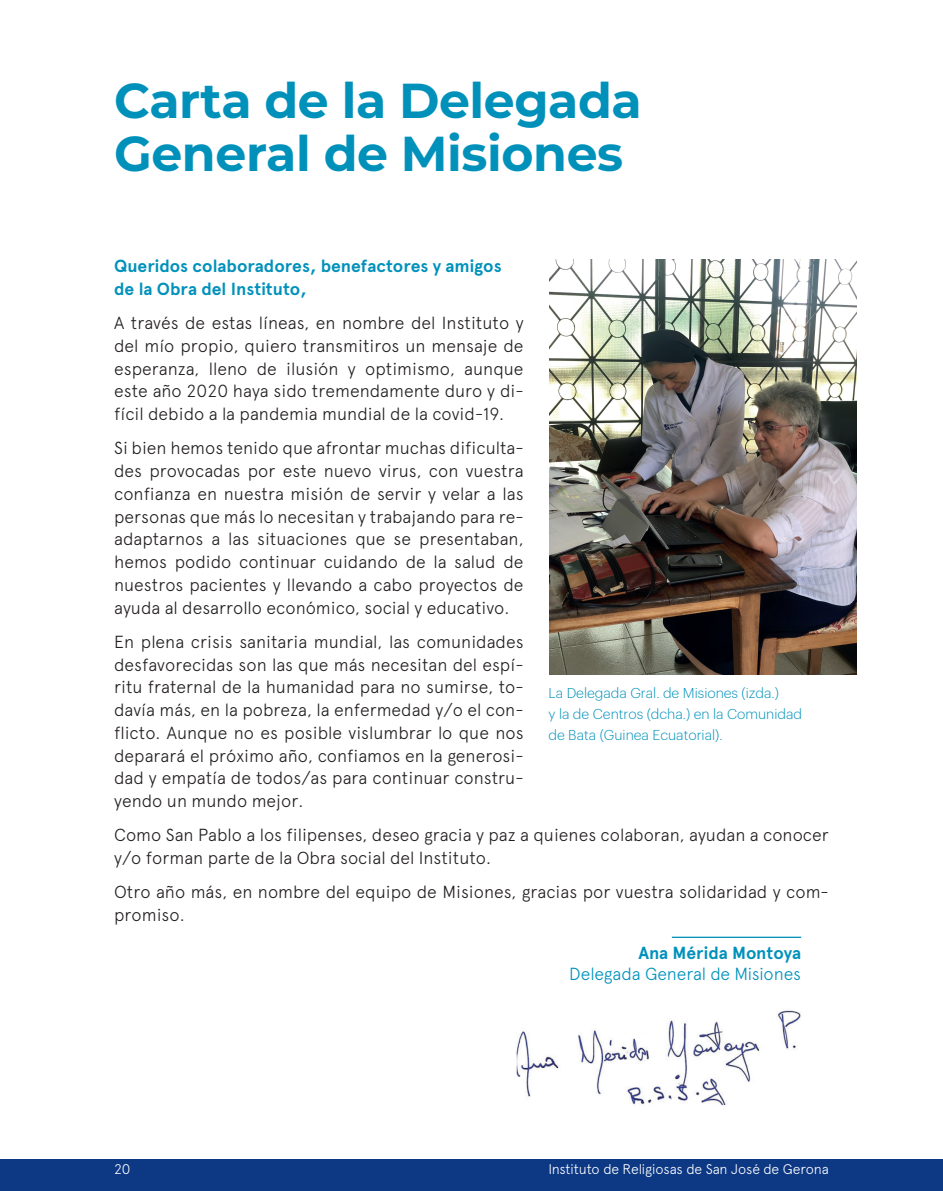
<style>
.page{position:relative;width:943px;height:1191px;background:#fff}
.page>*{position:absolute;margin:0;border:0;box-sizing:border-box;transform-origin:0 0}
.t1{font:700 49px/52.5px "Montserrat";letter-spacing:-.01em;color:#0091bb}
.t2{font:300 17.5px/22.8px "Apercu";color:#231f20;text-align:justify}
.t3{font:700 17.5px/22.8px "Apercu";color:#0091bb}
.t4{font:300 17.5px "Apercu";letter-spacing:-.01em;color:#0091bb}
.t5{font:300 14px/21px "Graphik";color:#0091bb}
.t6{font:300 14px "Apercu";letter-spacing:-.015em;color:#fff}
</style>
<div class="page">
<hr style="left:672px;top:936px;width:129px;height:2px;background:#0091bb">
<img style="left:516px;top:1010px;width:285px;height:96px">
<img style="left:550px;top:260px;width:306px;height:414px">
<div style="left:0;top:1159px;width:943px;height:32px;background:#0d3884"></div>
<h1 class="t1" style="left:114px;top:72px;width:529px">Carta de la Delegada<br>General de Misiones</h1>
<p class="t3" style="left:114px;top:255px;width:389px">Queridos colaboradores, benefactores y amigos de la Obra del Instituto,</p>
<p class="t2" style="left:114px;top:311px;width:411px">A través de estas líneas, en nombre del Instituto y del mío propio, quiero transmitiros un mensaje de esperanza, lleno de ilusión y optimismo, aunque este año 2020 haya sido tremendamente duro y di&shy;fícil debido a la pandemia mundial de la covid-19.</p>
<p class="t2" style="left:114px;top:437px;width:411px">Si bien hemos tenido que afrontar muchas dificulta&shy;des provocadas por este nuevo virus, con vuestra confianza en nuestra misión de servir y velar a las personas que más lo necesitan y trabajando para re&shy;adaptarnos a las situaciones que se presentaban, hemos podido continuar cuidando de la salud de nuestros pacientes y llevando a cabo proyectos de ayuda al desarrollo económico, social y educativo.</p>
<p class="t2" style="left:114px;top:630px;width:411px">En plena crisis sanitaria mundial, las comunidades desfavorecidas son las que más necesitan del espí&shy;ritu fraternal de la humanidad para no sumirse, to&shy;davía más, en la pobreza, la enfermedad y/o el con&shy;flicto. Aunque no es posible vislumbrar lo que nos deparará el próximo año, confiamos en la generosi&shy;dad y empatía de todos/as para continuar constru&shy;yendo un mundo mejor.</p>
<p class="t2" style="left:114px;top:823px;width:716px">Como San Pablo a los filipenses, deseo gracia y paz a quienes colaboran, ayudan a conocer y/o forman parte de la Obra social del Instituto.</p>
<p class="t2" style="left:114px;top:880px;width:716px">Otro año más, en nombre del equipo de Misiones, gracias por vuestra solidaridad y com&shy;promiso.</p>
<p class="t5" style="left:548px;top:681px;width:255px">La Delegada Gral. de Misiones (izda.)<br>y la de Centros (dcha.) en la Comunidad de Bata (Guinea Ecuatorial).</p>
<p class="t3" style="left:638px;top:941px;width:164px">Ana Mérida Montoya</p>
<p class="t4" style="left:569px;top:963px;width:233px">Delegada General de Misiones</p>
<p class="t6" style="left:114px;top:1160px;width:18px">20</p>
<p class="t6" style="left:548px;top:1160px;width:282px">Instituto de Religiosas de San José de Gerona</p>
</div>
